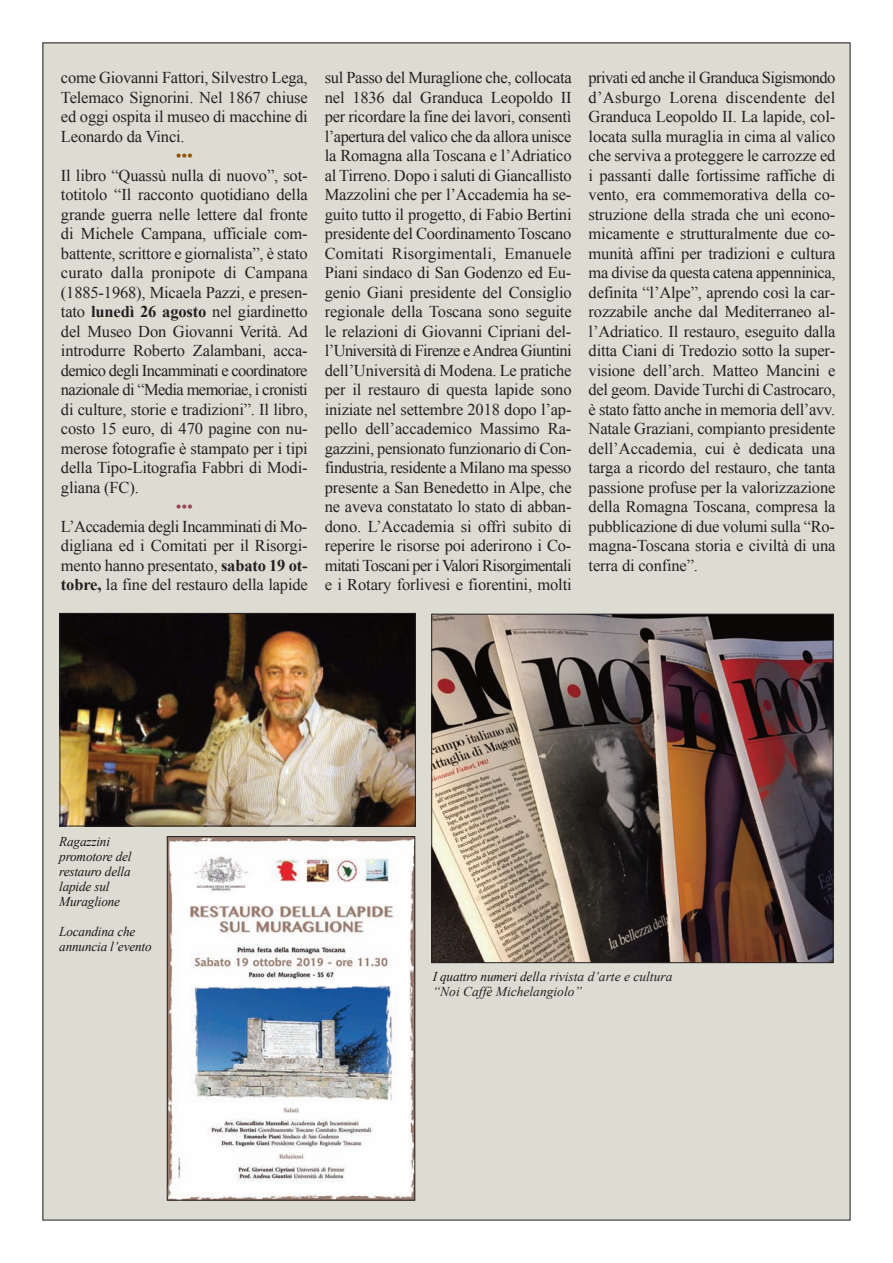
<style>
.page{position:relative;width:893px;height:1263px;background:#fff}
.page>*{position:absolute;margin:0;border:0;box-sizing:border-box;transform-origin:0 0}
.t1{font:16.5px/19.5px "Times New Roman";letter-spacing:-.01em;color:#231f20;text-align:justify}
.t2{font:italic 13.5px/15px "Times New Roman";letter-spacing:-.015em;color:#1c1314}
.t3{font:italic 13.5px/15px "Times New Roman";color:#231f20}
.s1{color:#905500}
.s2{font-weight:700}
.s3{color:#984656}
.s4{color:#1c1314}
</style>
<div class="page">
<div style="left:43px;top:43px;width:807px;height:1177px;background:#dddcd3"></div>
<img style="left:433px;top:616px;width:398px;height:345px">
<div style="left:431px;top:614px;width:402px;height:349px;border:1px solid #231f20"></div>
<img style="left:169px;top:838px;width:244px;height:360px">
<div style="left:167px;top:836px;width:248px;height:364px;border:1px solid #231f20"></div>
<img style="left:62px;top:615px;width:352px;height:209px">
<div style="left:60px;top:613px;width:356px;height:213px;border:1px solid #231f20"></div>
<p class="t1" style="left:61px;top:68px;width:248px">come Giovanni Fattori, silvestro lega, telemaco signorini. nel 1867 chiuse ed oggi ospita il museo di macchine di leonardo da Vinci.</p>
<p class="t1" style="left:61px;top:146px;width:248px;text-align:left;text-indent:115px"><span class="s1">•••<br></span>Il libro “Quassù nulla di nuovo”, sot&shy;totitolo “Il racconto quotidiano della grande guerra nelle lettere dal fronte di Michele campana, ufficiale com&shy;battente, scrittore e giornalista”, è stato curato dalla pronipote di campana (1885-1968), Micaela Pazzi, e presen&shy;tato <span class="s2">lunedì 26 agosto</span> nel giardinetto del Museo Don Giovanni Verità. ad introdurre roberto Zalambani, acca&shy;demico degli Incamminati e coordinatore nazionale di “Media memoriae, i cronisti di culture, storie e tradizioni”. Il libro, costo 15 euro, di 470 pagine con nu&shy;merose fotografie è stampato per i tipi della tipo-litografia Fabbri di Modi&shy;gliana (Fc).</p>
<p class="t1" style="left:61px;top:497px;width:248px;text-align:center"><span class="s3">•••<br></span>l’accademia degli Incamminati di Mo&shy;digliana ed i comitati per il risorgi&shy;mento hanno presentato, <span class="s2">sabato 19 ot&shy;tobre,</span> la fine del restauro della lapide</p>
<p class="t1" style="left:325px;top:68px;width:248px">sul Passo del Muraglione che, collocata nel 1836 dal Granduca leopoldo II per ricordare la fine dei lavori, consentì l’apertura del valico che da allora unisce la romagna alla toscana e l’adriatico al tirreno. Dopo i saluti di Giancallisto Mazzolini che per l’accademia ha se&shy;guito tutto il progetto, di Fabio Bertini presidente del coordinamento toscano comitati risorgimentali, Emanuele Piani sindaco di san Godenzo ed Eu&shy;genio Giani presidente del consiglio regionale della toscana sono seguite le relazioni di Giovanni cipriani del&shy;l’Università di Firenze e andrea Giuntini dell’Università di Modena. le pratiche per il restauro di questa lapide sono iniziate nel settembre 2018 dopo l’ap&shy;pello dell’accademico Massimo ra&shy;gazzini, pensionato funzionario di con&shy;findustria, residente a Milano ma spesso presente a san Benedetto in alpe, che ne aveva constatato lo stato di abban&shy;dono. l’accademia si offrì subito di reperire le risorse poi aderirono i co&shy;mitati toscani per i Valori risorgimentali e i rotary forlivesi e fiorentini, molti</p>
<p class="t1" style="left:589px;top:68px;width:248px">privati ed anche il Granduca sigismondo d’asburgo lorena discendente del Granduca leopoldo II. la lapide, col&shy;locata sulla muraglia in cima al valico che serviva a proteggere le carrozze ed i passanti dalle fortissime raffiche di vento, era commemorativa della co&shy;struzione della strada che unì econo&shy;micamente e strutturalmente due co&shy;munità affini per tradizioni e cultura ma divise da questa catena appenninica, definita “l’alpe”, aprendo così la car&shy;rozzabile anche dal Mediterraneo al&shy;l’adriatico. Il restauro, eseguito dalla ditta ciani di tredozio sotto la super&shy;visione dell’arch. Matteo Mancini e del geom. Davide turchi di castrocaro, è stato fatto anche in memoria dell’avv. natale Graziani, compianto presidente dell’accademia, cui è dedicata una targa a ricordo del restauro, che tanta passione profuse per la valorizzazione della romagna toscana, compresa la pubblicazione di due volumi sulla “ro&shy;magna-toscana storia e civiltà di una terra di confine”.</p>
<p class="t2" style="left:59px;top:834px;width:74px">Ragazzini promotore del restauro della lapide sul<br>Muraglione</p>
<p class="t2" style="left:59px;top:924px;width:94px">Locandina che annuncia l’evento</p>
<p class="t3" style="left:433px;top:969px;width:241px"><span class="s4">I quattro numeri del</span>la rivista d’arte e cultura “Noi Caffè Michelangiolo”</p>
</div>
